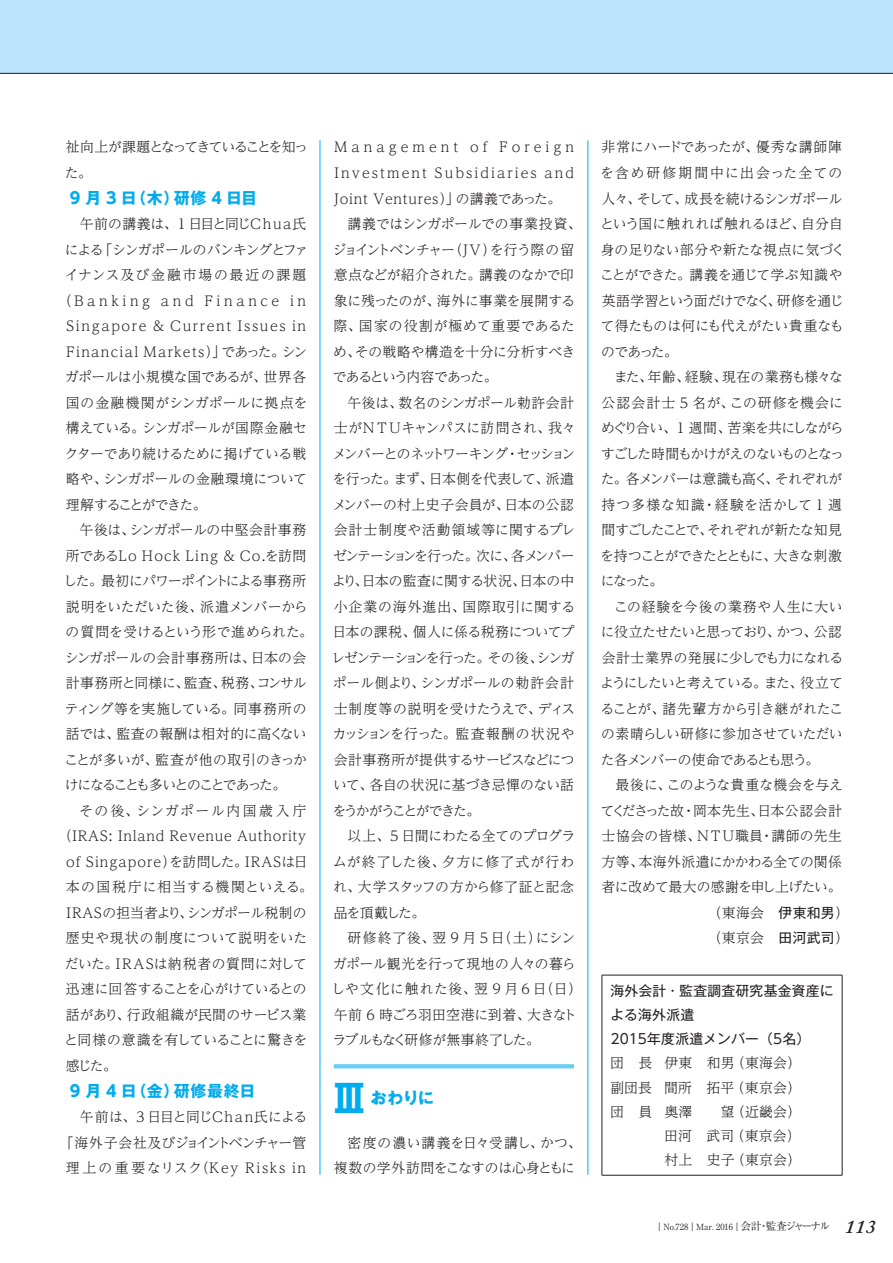
<style>
.page{position:relative;width:893px;height:1263px;background:#fff}
.page>*{position:absolute;margin:0;border:0;box-sizing:border-box;transform-origin:0 0}
.t1{font:700 38.25px "Gothic MB101 Pro";color:#00aced}
.t2{font:700 15.9px "Gothic MB101 Pro";letter-spacing:.04em;color:#00aced}
.t3{font:300 13.8px/25.5px "UD Reimin Pr 6 N";letter-spacing:-.005em;color:#231f20}
.t4{font:300 13.8px/25.5px "UD Reimin Pr 6 N";letter-spacing:-.045em;color:#231f20}
.t5{font:300 13.8px "UD Reimin Pr 6 N";letter-spacing:-.025em;color:#231f20}
.t6{font:300 13.8px "UD Reimin Pr 6 N";letter-spacing:.065em;color:#231f20}
.t7{font:300 13.8px/25.5px "UD Reimin Pr 6 N";letter-spacing:.035em;color:#231f20;text-align:right}
.t8{font:300 13.8px/25.5px "UD Reimin Pr 6 N";letter-spacing:-.095em;color:#231f20}
.t9{font:300 13.8px "UD Reimin Pr 6 N";letter-spacing:-.035em;color:#231f20}
.t10{font:300 13.8px "UD Reimin Pr 6 N";letter-spacing:-.075em;color:#231f20}
.t11{font:13.8px/24.2px "Gothic MB101 Pro";letter-spacing:.02em;color:#231f20}
.t12{font:300 13.8px "UD Reimin Pr 6 N";letter-spacing:.02em;color:#231f20}
.t13{font:300 13.8px "UD Reimin Pr 6 N";letter-spacing:-.03em;color:#231f20}
.t14{font:300 13.8px "UD Reimin Pr 6 N";letter-spacing:.025em;color:#231f20}
.t15{font:300 13.8px "UD Reimin Pr 6 N";letter-spacing:.055em;color:#231f20}
.t16{font:300 13.8px "UD Reimin Pr 6 N";letter-spacing:-.12em;color:#231f20}
.t17{font:300 13.8px "UD Reimin Pr 6 N";letter-spacing:.05em;color:#231f20}
.t18{font:300 13.8px "UD Reimin Pr 6 N";letter-spacing:.115em;color:#231f20}
.t19{font:300 13.8px "UD Reimin Pr 6 N";letter-spacing:.09em;color:#231f20}
.t20{font:300 13.8px "UD Reimin Pr 6 N";letter-spacing:.145em;color:#231f20}
.t21{font:300 13.8px "UD Reimin Pr 6 N";letter-spacing:.07em;color:#231f20}
.t22{font:300 13.8px "UD Reimin Pr 6 N";letter-spacing:.045em;color:#231f20}
.t23{font:300 13.8px "UD Reimin Pr 6 N";letter-spacing:.085em;color:#231f20}
.t24{font:300 13.8px "UD Reimin Pr 6 N";letter-spacing:.26em;color:#231f20}
.t25{font:300 13.8px "UD Reimin Pr 6 N";letter-spacing:-.115em;color:#231f20}
.t26{font:300 13.8px "UD Reimin Pr 6 N";letter-spacing:.03em;color:#231f20}
.t27{font:300 13.8px "UD Reimin Pr 6 N";letter-spacing:.29em;color:#231f20}
.t28{font:300 13.8px "UD Reimin Pr 6 N";letter-spacing:-.04em;color:#231f20}
.t29{font:300 13.8px "UD Reimin Pr 6 N";letter-spacing:.015em;color:#231f20}
.t30{font:300 13.8px "UD Reimin Pr 6 N";letter-spacing:.04em;color:#231f20}
.t31{font:300 13.8px "UD Reimin Pr 6 N";letter-spacing:.12em;color:#231f20}
.t32{font:300 13.8px "UD Reimin Pr 6 N";letter-spacing:-.065em;color:#231f20}
.t33{font:300 13.8px "UD Reimin Pr 6 N";letter-spacing:.135em;color:#231f20}
.t34{font:300 13.8px "UD Reimin Pr 6 N";letter-spacing:-.11em;color:#231f20}
.t35{font:300 13.8px "UD Reimin Pr 6 N";letter-spacing:-.105em;color:#231f20}
.t36{font:8.55px "Ryumin Pr 6 N";color:#231f20}
.s1{font-family:"UD Shin Go Pr 6 N"}
.s2{font-family:"Gothic MB101 Pro";font-weight:400}
.s3{font-size:10.65px}
.s4{font-family:"Adobe Caslon Pro";font-weight:600;font-style:italic;font-size:19.2px}
</style>
<div class="page">
<div style="left:0;top:0;width:893px;height:73px;background:#b9e4f9"></div>
<hr style="left:0;top:73px;width:893px;height:1px;background:#231f20">
<svg style="left:334px;top:1064px;width:240px;height:4px"></svg>
<hr style="left:320px;top:140px;width:1px;height:1035px;background:#00aced">
<hr style="left:588px;top:140px;width:1px;height:1035px;background:#00aced">
<hr style="left:602px;top:975px;width:240px;height:1px;background:#231f20">
<hr style="left:602px;top:975px;width:1px;height:200px;background:#231f20">
<hr style="left:842px;top:975px;width:1px;height:200px;background:#231f20">
<hr style="left:602px;top:1175px;width:240px;height:1px;background:#231f20">
<p class="t8" style="left:65px;top:134px;width:245px">祉向上が課題となってきていることを知った。</p>
<p class="t2" style="left:70px;top:185px;width:189px"><span class="s1">9</span> 月 <span class="s1">3</span> 日（木）研修 <span class="s1">4</span> 日目</p>
<p class="t12" style="left:80px;top:213px;width:228px">午前の講義は、1 日目と同じChua氏</p>
<p class="t10" style="left:65px;top:238px;width:245px">による「シンガポールのバンキングとファ</p>
<p class="t31" style="left:65px;top:264px;width:243px">イナンス及び金融市場の最近の課題</p>
<p class="t24" style="left:58px;top:289px;width:250px">（Banking and Finance in</p>
<p class="t18" style="left:66px;top:315px;width:241px">Singapore &amp; Current Issues in</p>
<p class="t19" style="left:66px;top:340px;width:243px">Financial Markets）」であった。シン</p>
<p class="t5" style="left:65px;top:366px;width:243px">ガポールは小規模な国であるが、世界各</p>
<p class="t14" style="left:66px;top:391px;width:243px">国の金融機関がシンガポールに拠点を</p>
<p class="t3" style="left:66px;top:415px;width:243px">構えている。シンガポールが国際金融セ</p>
<p class="t3" style="left:65px;top:440px;width:243px">クターであり続けるために掲げている戦</p>
<p class="t3" style="left:66px;top:466px;width:243px">略や、シンガポールの金融環境について</p>
<p class="t35" style="left:66px;top:493px;width:142px">理解することができた。</p>
<p class="t3" style="left:80px;top:517px;width:228px">午後は、シンガポールの中堅会計事務</p>
<p class="t23" style="left:66px;top:544px;width:242px">所であるLo Hock Ling &amp; Co.を訪問</p>
<p class="t10" style="left:63px;top:570px;width:244px">した。最初にパワーポイントによる事務所</p>
<p class="t3" style="left:66px;top:593px;width:243px">説明をいただいた後、派遣メンバーから</p>
<p class="t3" style="left:66px;top:619px;width:249px">の質問を受けるという形で進められた。</p>
<p class="t3" style="left:65px;top:644px;width:243px">シンガポールの会計事務所は、日本の会</p>
<p class="t3" style="left:66px;top:670px;width:242px">計事務所と同様に、監査、税務、コンサル</p>
<p class="t3" style="left:65px;top:695px;width:243px">ティング等を実施している。同事務所の</p>
<p class="t3" style="left:66px;top:721px;width:242px">話では、監査の報酬は相対的に高くない</p>
<p class="t14" style="left:64px;top:748px;width:244px">ことが多いが、監査が他の取引のきっか</p>
<p class="t16" style="left:65px;top:774px;width:223px">けになることも多いとのことであった。</p>
<p class="t33" style="left:79px;top:799px;width:229px">その後、シンガポール内国歳入庁</p>
<p class="t17" style="left:58px;top:825px;width:250px">（IRAS: Inland Revenue Authority</p>
<p class="t21" style="left:66px;top:850px;width:243px">of Singapore）を訪問した。IRASは日</p>
<p class="t6" style="left:66px;top:876px;width:249px">本の国税庁に相当する機関といえる。</p>
<p class="t3" style="left:66px;top:899px;width:242px">IRASの担当者より、シンガポール税制の</p>
<p class="t7" style="left:66px;top:925px;width:243px">歴史や現状の制度について説明をいた</p>
<p class="t26" style="left:65px;top:952px;width:244px">だいた。IRASは納税者の質問に対して</p>
<p class="t9" style="left:66px;top:978px;width:242px">迅速に回答することを心がけているとの</p>
<p class="t3" style="left:66px;top:1001px;width:242px">話があり、行政組織が民間のサービス業</p>
<p class="t5" style="left:64px;top:1029px;width:245px">と同様の意識を有していることに驚きを</p>
<p class="t3" style="left:66px;top:1052px;width:53px">感じた。</p>
<p class="t2" style="left:70px;top:1078px;width:187px"><span class="s1">9</span> 月 <span class="s1">4</span> 日（金）研修最終日</p>
<p class="t7" style="left:60px;top:1103px;width:249px">午前は、3 日目と同じChan氏による<br>「海外子会社及びジョイントベンチャー管理上の重要なリスク（Key Risks in</p>
<p class="t27" style="left:334px;top:136px;width:241px">Management of Foreign</p>
<p class="t20" style="left:334px;top:162px;width:241px">Investment Subsidiaries and</p>
<p class="t22" style="left:334px;top:187px;width:228px">Joint Ventures）」の講義であった。</p>
<p class="t3" style="left:348px;top:211px;width:236px">講義ではシンガポールでの事業投資、</p>
<p class="t4" style="left:333px;top:236px;width:243px">ジョイントベンチャー（JV）を行う際の留</p>
<p class="t28" style="left:334px;top:264px;width:242px">意点などが紹介された。講義のなかで印</p>
<p class="t3" style="left:334px;top:287px;width:243px">象に残ったのが、海外に事業を展開する</p>
<p class="t6" style="left:334px;top:315px;width:243px">際、国家の役割が極めて重要であるた</p>
<p class="t3" style="left:333px;top:338px;width:244px">め、その戦略や構造を十分に分析すべき</p>
<p class="t34" style="left:333px;top:366px;width:166px">であるという内容であった。</p>
<p class="t3" style="left:348px;top:389px;width:228px">午後は、数名のシンガポール勅許会計</p>
<p class="t3" style="left:334px;top:415px;width:243px">士がNTUキャンパスに訪問され、我々</p>
<p class="t8" style="left:332px;top:440px;width:244px">メンバーとのネットワーキング・セッション</p>
<p class="t4" style="left:332px;top:466px;width:243px">を行った。まず、日本側を代表して、派遣</p>
<p class="t12" style="left:332px;top:493px;width:243px">メンバーの村上史子会員が、日本の公認</p>
<p class="t15" style="left:334px;top:519px;width:243px">会計士制度や活動領域等に関するプレ</p>
<p class="t8" style="left:333px;top:542px;width:243px">ゼンテーションを行った。次に、各メンバー</p>
<p class="t3" style="left:332px;top:568px;width:243px">より、日本の監査に関する状況、日本の中</p>
<p class="t6" style="left:334px;top:595px;width:243px">小企業の海外進出、国際取引に関する</p>
<p class="t5" style="left:332px;top:621px;width:243px">日本の課税、個人に係る税務についてプ</p>
<p class="t25" style="left:331px;top:646px;width:245px">レゼンテーションを行った。その後、シンガ</p>
<p class="t3" style="left:333px;top:670px;width:243px">ポール側より、シンガポールの勅許会計</p>
<p class="t3" style="left:334px;top:695px;width:243px">士制度等の説明を受けたうえで、ディス</p>
<p class="t29" style="left:332px;top:723px;width:244px">カッションを行った。監査報酬の状況や</p>
<p class="t13" style="left:334px;top:748px;width:242px">会計事務所が提供するサービスなどにつ</p>
<p class="t5" style="left:333px;top:774px;width:242px">いて、各自の状況に基づき忌憚のない話</p>
<p class="t16" style="left:332px;top:799px;width:150px">をうかがうことができた。</p>
<p class="t5" style="left:347px;top:825px;width:229px">以上、5 日間にわたる全てのプログラ</p>
<p class="t6" style="left:333px;top:850px;width:243px">ムが終了した後、夕方に修了式が行わ</p>
<p class="t9" style="left:333px;top:876px;width:242px">れ、大学スタッフの方から修了証と記念</p>
<p class="t3" style="left:334px;top:899px;width:93px">品を頂戴した。</p>
<p class="t6" style="left:348px;top:927px;width:229px">研修終了後、翌 9 月 5 日（土）にシン</p>
<p class="t5" style="left:333px;top:952px;width:244px">ガポール観光を行って現地の人々の暮ら</p>
<p class="t15" style="left:331px;top:978px;width:252px">しや文化に触れた後、翌 9 月 6 日（日）</p>
<p class="t3" style="left:334px;top:1001px;width:244px">午前 6 時ごろ羽田空港に到着、大きなト</p>
<p class="t32" style="left:333px;top:1029px;width:209px">ラブルもなく研修が無事終了した。</p>
<h1 class="t1" style="left:330px;top:1067px;width:40px">Ⅲ</h1>
<p class="t2" style="left:371px;top:1085px;width:64px">おわりに</p>
<p class="t3" style="left:334px;top:1129px;width:249px;text-indent:14px">密度の濃い講義を日々受講し、かつ、複数の学外訪問をこなすのは心身ともに</p>
<p class="t3" style="left:600px;top:134px;width:247px">非常にハードであったが、優秀な講師陣を含め研修期間中に出会った全ての人々、そして、成長を続けるシンガポールという国に触れれば触れるほど、自分自身の足りない部分や新たな視点に気づくことができた。講義を通じて学ぶ知識や英語学習という面だけでなく、研修を通じて得たものは何にも代えがたい貴重なものであった。</p>
<p class="t4" style="left:600px;top:364px;width:245px;text-indent:14px">また、年齢、経験、現在の業務も様々な公認会計士 5 名が、この研修を機会にめぐり合い、1 週間、苦楽を共にしながらすごした時間もかけがえのないものとなった。各メンバーは意識も高く、それぞれが持つ多様な知識・経験を活かして 1 週間すごしたことで、それぞれが新たな知見を持つことができたとともに、大きな刺激になった。</p>
<p class="t3" style="left:600px;top:593px;width:245px;text-align:justify;text-indent:14px">この経験を今後の業務や人生に大いに役立たせたいと思っており、かつ、公認会計士業界の発展に少しでも力になれるようにしたいと考えている。また、役立てることが、諸先輩方から引き継がれたこの素晴らしい研修に参加させていただいた各メンバーの使命であるとも思う。</p>
<p class="t3" style="left:615px;top:772px;width:229px">最後に、このような貴重な機会を与え</p>
<p class="t3" style="left:601px;top:797px;width:243px">てくださった故・岡本先生、日本公認会計</p>
<p class="t30" style="left:602px;top:825px;width:242px">士協会の皆様、NTU職員・講師の先生</p>
<p class="t13" style="left:602px;top:850px;width:242px">方等、本海外派遣にかかわる全ての関係</p>
<p class="t9" style="left:602px;top:876px;width:241px">者に改めて最大の感謝を申し上げたい。</p>
<p class="t3" style="left:708px;top:899px;width:143px">（東海会　<span class="s2">伊東和男</span>）</p>
<p class="t3" style="left:708px;top:925px;width:143px">（東京会　<span class="s2">田河武司</span>）</p>
<p class="t11" style="left:610px;top:976px;width:225px">海外会計・監査調査研究基金資産による海外派遣<br><span class="s1">2015</span>年度派遣メンバー（<span class="s1">5</span>名）</p>
<p class="t3" style="left:610px;top:1050px;width:192px;line-height:24.2px;text-align:justify">団　長 伊東　和男（東海会）副団長 間所　拓平（東京会）団　員 奥澤　　望（近畿会）　　　 田河　武司（東京会）　　　 村上　史子（東京会）</p>
<p class="t36" style="left:655px;top:1220px;width:222px">｜No.728｜Mar. 2016｜<span class="s3">会計・監査ジャーナル</span> <span class="s4">113</span></p>
</div>
